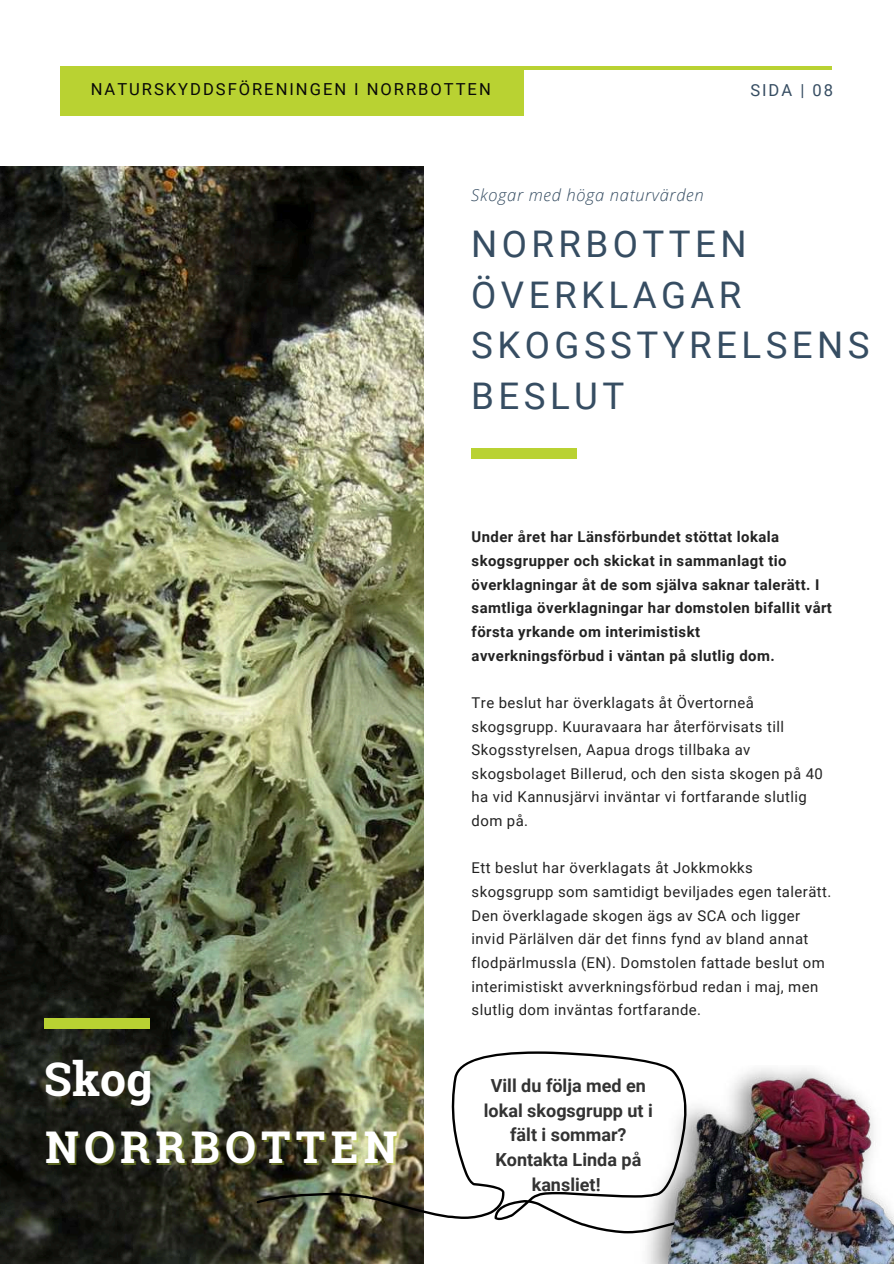
<style>
.page{position:relative;width:894px;height:1264px;background:#fff}
.page>*{position:absolute;margin:0;border:0;box-sizing:border-box;transform-origin:0 0}
.t1{font:700 46.35px "Roboto Slab";color:#fff}
.t2{font:700 43.8px "Roboto Slab";letter-spacing:.12em;color:#fff}
.t3{font:36.75px/50.7px "Roboto";letter-spacing:.12em;color:#364d62}
.t4{font:700 18px/24.8px "Roboto";color:#333;text-align:center}
.t5{font:16.5px "Roboto";letter-spacing:.12em;color:#080808}
.t6{font:italic 300 16.5px "Open Sans";letter-spacing:.04em;color:#364d62}
.t7{font:16.5px "Roboto";letter-spacing:.12em;color:#364d62}
.t8{font:14.85px/23.7px "Roboto";letter-spacing:.03em;color:#222}
.t9{font:700 14.85px/23.7px "Roboto";letter-spacing:.03em;color:#222}
</style>
<div class="page">
<img style="left:0;top:166px;width:423px;height:1097px">
<div style="left:471px;top:448px;width:106px;height:10px;background:#b9d232"></div>
<img style="left:256px;top:1051px;width:408px;height:182px">
<img style="left:616px;top:1065px;width:277px;height:198px">
<hr style="left:61px;top:66px;width:770px;height:4px;background:#b9d232">
<div style="left:61px;top:66px;width:463px;height:50px;background:#b9d232"></div>
<div style="left:44px;top:1018px;width:106px;height:10px;background:#b9d232"></div>
<p class="t5" style="left:91px;top:80px;width:401px">NATURSKYDDSFÖRENINGEN I NORRBOTTEN</p>
<p class="t7" style="left:750px;top:81px;width:84px">SIDA | 08</p>
<p class="t6" style="left:471px;top:184px;width:234px">Skogar med höga naturvärden</p>
<h3 class="t3" style="left:471px;top:219px;width:399px">NORRBOTTEN<br>ÖVERKLAGAR<br>SKOGSSTYRELSENS<br>BESLUT</h3>
<h1 class="t1" style="left:44px;top:1047px;width:110px">Skog</h1>
<h2 class="t2" style="left:45px;top:1117px;width:354px">NORRBOTTEN</h2>
<p class="t9" style="left:471px;top:525px;width:362px">Under året har Länsförbundet stöttat lokala skogsgrupper och skickat in sammanlagt tio överklagningar åt de som själva saknar talerätt. I samtliga överklagningar har domstolen bifallit vårt första yrkande om interimistiskt avverkningsförbud i väntan på slutlig dom.</p>
<p class="t8" style="left:471px;top:691px;width:353px">Tre beslut har överklagats åt Övertorneå skogsgrupp. Kuuravaara har återförvisats till Skogsstyrelsen, Aapua drogs tillbaka av skogsbolaget Billerud, och den sista skogen på 40 ha vid Kannusjärvi inväntar vi fortfarande slutlig dom på.</p>
<p class="t8" style="left:471px;top:856px;width:361px">Ett beslut har överklagats åt Jokkmokks skogsgrupp som samtidigt beviljades egen talerätt.<br>Den överklagade skogen ägs av SCA och ligger invid Pärlälven där det finns fynd av bland annat flodpärlmussla (EN). Domstolen fattade beslut om interimistiskt avverkningsförbud redan i maj, men slutlig dom inväntas fortfarande.</p>
<p class="t4" style="left:483px;top:1073px;width:170px">Vill du följa med en lokal skogsgrupp ut i fält i sommar?<br>Kontakta Linda på kansliet!</p>
</div>
